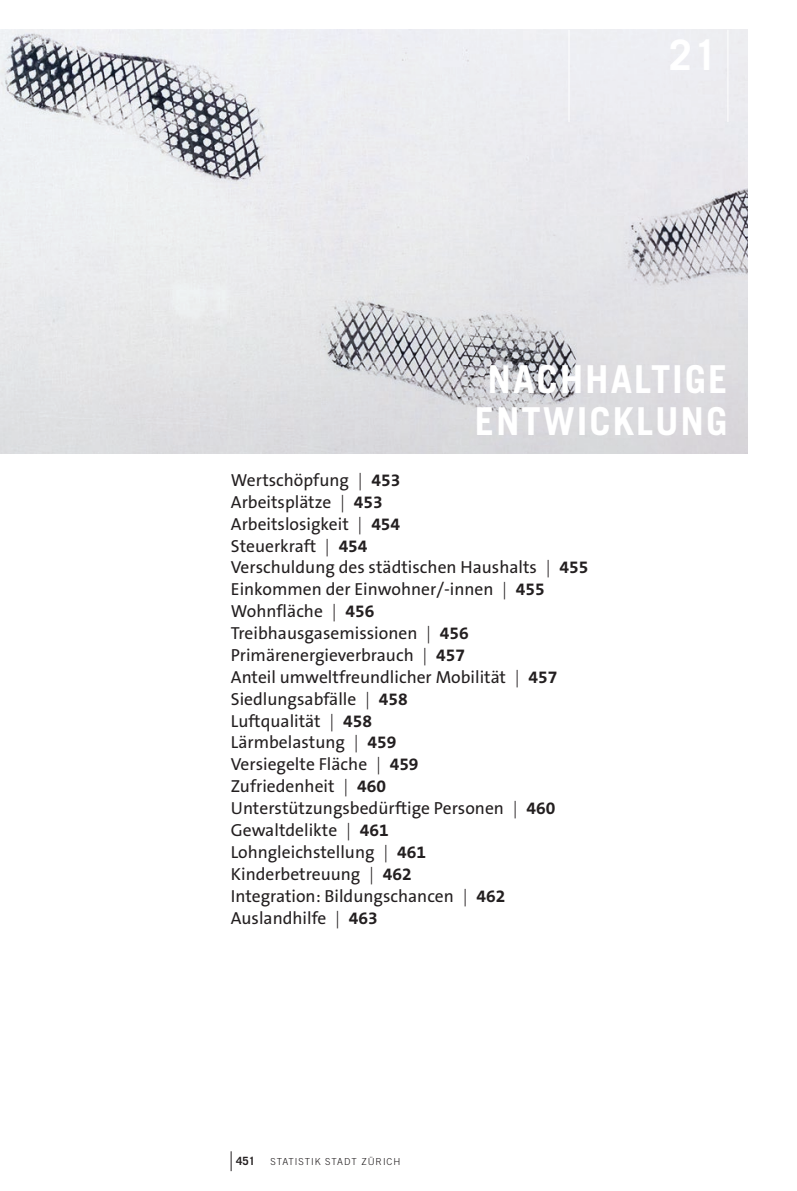
<style>
.page{position:relative;width:797px;height:1191px;background:#fff}
.page>*{position:absolute;margin:0;border:0;box-sizing:border-box;transform-origin:0 0}
._300-TOC-kapiteltite{font:700 38.5px/42px "Trade Gothic LT Std";letter-spacing:.05em;color:#fff;text-align:center}
._920-I-kapitelindex{font:17.5px/21.9px "The Sans OT5 Plain";color:#231f20}
._410-pagina{font:700 11.38px "Trade Gothic LT Std";color:#231f20}
._411-fusssteg{font:300 9.62px "Trade Gothic LT Std";letter-spacing:.1em;color:#231f20}
.s1{font-family:"The Sans OT3";font-weight:300}
.s2{font-family:"The Sans OT7";font-weight:700}
</style>
<div class="page">
<img style="left:0;top:30px;width:747px;height:423px">
<hr style="left:568px;top:30px;width:1px;height:92px;background:#fff">
<hr style="left:727px;top:30px;width:1px;height:92px;background:#fff">
<svg style="left:231px;top:1151px;width:1px;height:20px"></svg>
<p class="_300-TOC-kapiteltite" style="left:474px;top:357px;width:254px">NACHHALTIGE<br>ENTWICKLUNG</p>
<p class="_920-I-kapitelindex" style="left:231px;top:469px;width:359px">Wertschöpfung <span class="s1">|</span> <span class="s2">453<br></span>Arbeitsplätze <span class="s1">|</span> <span class="s2">453<br></span>Arbeitslosigkeit <span class="s1">|</span> <span class="s2">454<br></span>Steuerkraft <span class="s1">|</span> <span class="s2">454<br></span>Verschuldung des städtischen Haushalts <span class="s1">|</span> <span class="s2">455<br></span>Einkommen der Einwohner/-innen <span class="s1">|</span> <span class="s2">455<br></span>Wohnfläche <span class="s1">|</span> <span class="s2">456<br></span>Treibhausgasemissionen <span class="s1">|</span> <span class="s2">456<br></span>Primärenergieverbrauch <span class="s1">|</span> <span class="s2">457<br></span>Anteil umweltfreundlicher Mobilität <span class="s1">|</span> <span class="s2">457<br></span>Siedlungsabfälle <span class="s1">|</span> <span class="s2">458<br></span>Luftqualität <span class="s1">|</span> <span class="s2">458<br></span>Lärmbelastung <span class="s1">|</span> <span class="s2">459<br></span>Versiegelte Fläche <span class="s1">|</span> <span class="s2">459<br></span>Zufriedenheit <span class="s1">|</span> <span class="s2">460<br></span>Unterstützungsbedürftige Personen <span class="s1">|</span> <span class="s2">460<br></span>Gewaltdelikte <span class="s1">|</span> <span class="s2">461<br></span>Lohngleichstellung <span class="s1">|</span> <span class="s2">461<br></span>Kinderbetreuung <span class="s1">|</span> <span class="s2">462<br></span>Integration: Bildungschancen <span class="s1">|</span> <span class="s2">462<br></span>Auslandhilfe <span class="s1">|</span> <span class="s2">463</span></p>
<p class="_410-pagina" style="left:236px;top:1153px;width:20px">451</p>
<p class="_411-fusssteg" style="left:270px;top:1155px;width:131px">STATISTIK STADT ZÜRICH</p>
</div>
